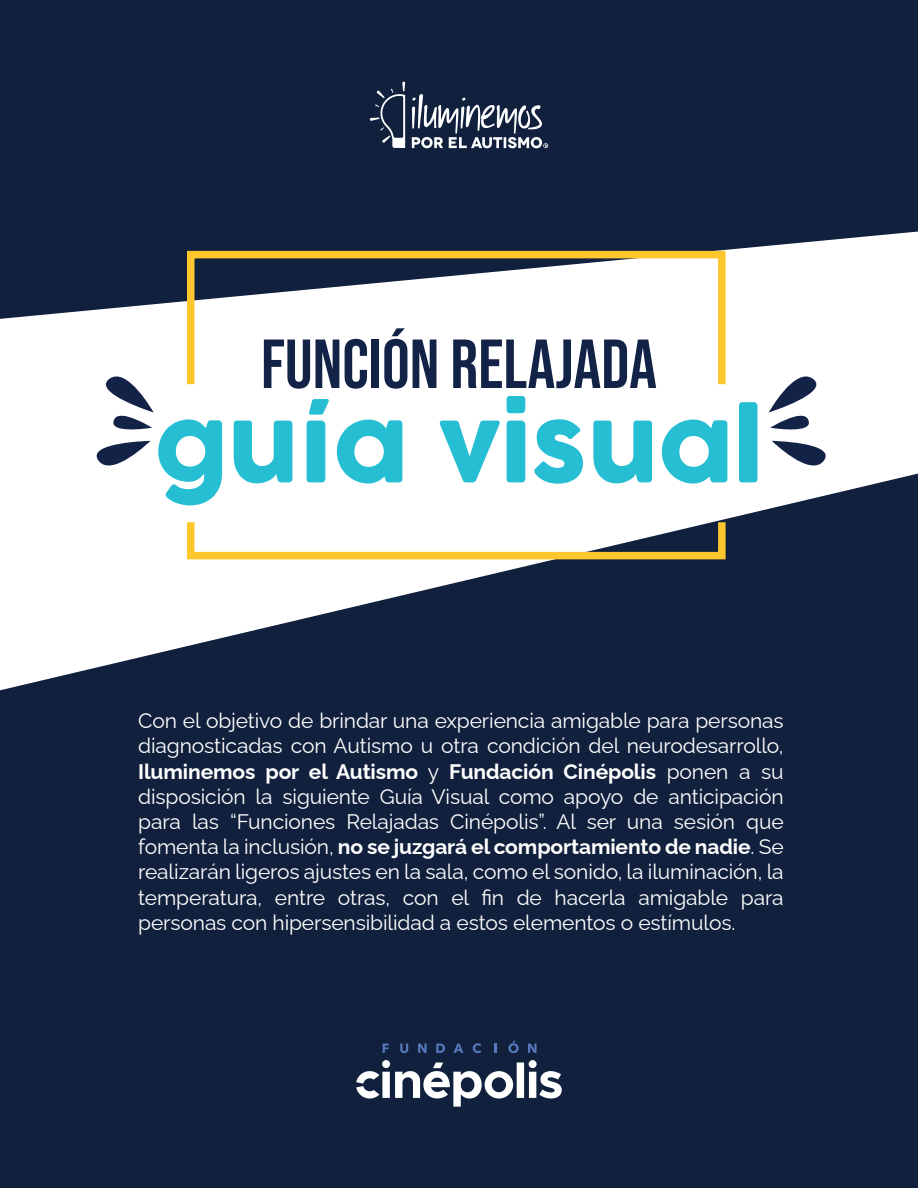
<style>
.page{position:relative;width:918px;height:1188px;background:#11203d}
.page>*{position:absolute;margin:0;border:0;box-sizing:border-box;transform-origin:0 0}
.t1{font:97.35px "Cocogoose";color:#26bed2}
.t2{font:69.3px "Bebas Neue";color:#132247}
.t3{font:21px/25.2px "Raleway";letter-spacing:-.005em;color:#fff;text-align:justify}
.s1{font-weight:700}
</style>
<div class="page">
<svg style="left:0;top:232px;width:918px;height:458px;fill:#fff"></svg>
<div style="left:187px;top:519px;width:539px;height:40px;border:8px solid #ffc72e"></div>
<div style="left:187px;top:251px;width:539px;height:137px;border:8px solid #ffc72e"></div>
<svg style="left:772px;top:441px;width:65px;height:38px"></svg>
<svg style="left:769px;top:365px;width:62px;height:66px"></svg>
<svg style="left:85px;top:441px;width:66px;height:38px"></svg>
<svg style="left:91px;top:365px;width:63px;height:66px"></svg>
<svg style="left:370px;top:82px;width:35px;height:66px"></svg>
<svg style="left:412px;top:94px;width:136px;height:54px"></svg>
<svg style="left:383px;top:1044px;width:6px;height:9px"></svg>
<svg style="left:400px;top:1044px;width:8px;height:9px"></svg>
<svg style="left:418px;top:1044px;width:9px;height:9px"></svg>
<svg style="left:436px;top:1044px;width:9px;height:9px"></svg>
<svg style="left:453px;top:1044px;width:10px;height:9px"></svg>
<svg style="left:473px;top:1043px;width:8px;height:10px"></svg>
<svg style="left:494px;top:1044px;width:3px;height:9px"></svg>
<svg style="left:508px;top:1041px;width:11px;height:12px"></svg>
<svg style="left:528px;top:1044px;width:9px;height:9px"></svg>
<svg style="left:356px;top:1060px;width:206px;height:47px"></svg>
<h2 class="t2" style="left:261px;top:325px;width:397px">FUNCIÓN RELAJADA</h2>
<h1 class="t1" style="left:153px;top:379px;width:612px">guía visual</h1>
<p class="t3" style="left:138px;top:706px;width:647px">Con el objetivo de brindar una experiencia amigable para personas diagnosticadas con Autismo u otra condición del neurodesarrollo, <span class="s1">Iluminemos por el Autismo</span> y <span class="s1">Fundación Cinépolis</span> ponen a su disposición la siguiente Guía Visual como apoyo de anticipación para las “Funciones Relajadas Cinépolis”. Al ser una sesión que fomenta la inclusión, <span class="s1">no se juzgará el comportamiento de nadie</span>. Se realizarán ligeros ajustes en la sala, como el sonido, la iluminación, la temperatura, entre otras, con el fin de hacerla amigable para personas con hipersensibilidad a estos elementos o estímulos.</p>
</div>
